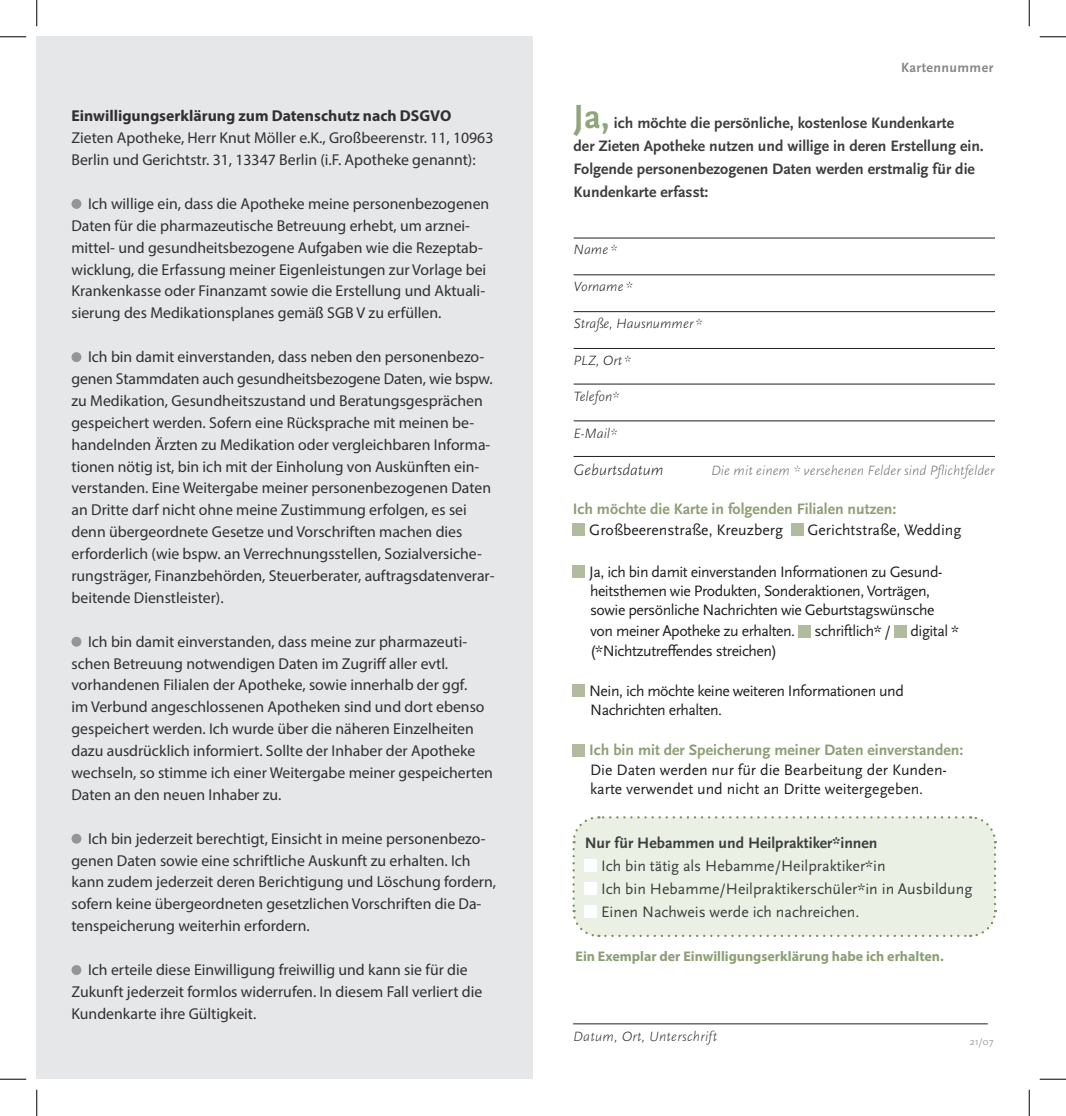
<style>
.page{position:relative;width:1066px;height:1116px;background:#fff}
.page>*{position:absolute;margin:0;border:0;box-sizing:border-box;transform-origin:0 0}
.t1{font:700 35px "Scala Sans Pro";color:#91a47b}
.t2{font:15.75px/21.9px "Myriad Pro";color:#312f30}
.t3{font:15.75px/19.2px "Scala Sans Pro";letter-spacing:-.03em;color:#231f20}
.t4{font:700 15.75px/22.8px "Scala Sans Pro";color:#3e3e3f}
.t5{font:15.75px/22.8px "Scala Sans Pro";color:#3e3e3f}
.t6{font:15.75px/19.2px "Scala Sans Pro";color:#231f20}
.t7{font:700 15.75px "Scala Sans Pro";color:#8b9f74}
.t8{font:700 15.75px "Myriad Pro";color:#312f30}
.t9{font:italic 300 15.75px "Scala Sans Pro";color:#231f20}
.t10{font:italic 300 14px "Scala Sans Pro";color:#231f20}
.t11{font:700 14px "Myriad Pro";color:#8b9f74}
.t12{font:italic 300 14px "Scala Sans Pro";color:#6c6d70}
.t13{font:italic 300 14px "Scala Sans Pro";letter-spacing:.02em;color:#312f30}
.t14{font:700 14px "Scala Sans Pro";letter-spacing:.03em;color:#86888b}
.t15{font:10.5px "Scala Sans Pro";color:#a0a1a5}
</style>
<div class="page">
<div style="left:37px;top:37px;width:496px;height:1041px;background:#e6e7e9"></div>
<div style="left:71px;top:199px;width:10px;height:10px;background:#939598;border-radius:50%"></div>
<div style="left:71px;top:352px;width:10px;height:10px;background:#939598;border-radius:50%"></div>
<div style="left:71px;top:636px;width:10px;height:10px;background:#939598;border-radius:50%"></div>
<div style="left:71px;top:833px;width:10px;height:10px;background:#939598;border-radius:50%"></div>
<svg style="left:71px;top:964px;width:10px;height:10px"></svg>
<hr style="left:573px;top:238px;width:422px;height:1px;background:#231f20">
<hr style="left:573px;top:274px;width:422px;height:1px;background:#231f20">
<hr style="left:573px;top:456px;width:422px;height:1px;background:#231f20">
<hr style="left:573px;top:420px;width:422px;height:1px;background:#231f20">
<hr style="left:573px;top:384px;width:422px;height:1px;background:#231f20">
<hr style="left:573px;top:348px;width:422px;height:1px;background:#231f20">
<hr style="left:573px;top:311px;width:422px;height:1px;background:#231f20">
<hr style="left:573px;top:1023px;width:414px;height:1px;background:#231f20">
<div style="left:572px;top:816px;width:425px;height:121px;background:#eaf0e3"></div>
<div style="left:572px;top:523px;width:13px;height:12px;background:#b1bc9f"></div>
<div style="left:791px;top:523px;width:12px;height:12px;background:#b1bc9f"></div>
<div style="left:572px;top:565px;width:13px;height:12px;background:#b1bc9f"></div>
<div style="left:798px;top:624px;width:12px;height:13px;background:#b1bc9f"></div>
<div style="left:894px;top:624px;width:12px;height:13px;background:#b1bc9f"></div>
<div style="left:572px;top:684px;width:13px;height:12px;background:#b1bc9f"></div>
<div style="left:572px;top:743px;width:13px;height:13px;background:#b1bc9f"></div>
<svg style="left:0;top:36px;width:26px;height:1px"></svg>
<svg style="left:1039px;top:36px;width:27px;height:1px"></svg>
<svg style="left:0;top:1078px;width:26px;height:1px"></svg>
<svg style="left:1039px;top:1078px;width:27px;height:1px"></svg>
<svg style="left:36px;top:0;width:1px;height:26px"></svg>
<svg style="left:36px;top:1089px;width:1px;height:26px"></svg>
<svg style="left:1029px;top:0;width:1px;height:26px"></svg>
<svg style="left:1029px;top:1089px;width:1px;height:26px"></svg>
<p class="t8" style="left:71px;top:106px;width:381px">Einwilligungserklärung zum Datenschutz nach DSGVO</p>
<p class="t2" style="left:71px;top:127px;width:423px">Zieten Apotheke, Herr Knut Möller e.K., Großbeerenstr. 11, 10963<br>Berlin und Gerichtstr. 31, 13347 Berlin (i.F. Apotheke genannt):</p>
<p class="t2" style="left:71px;top:192px;width:419px;text-indent:17px">Ich willige ein, dass die Apotheke meine personenbezogenen Daten für die pharmazeutische Betreuung erhebt, um arznei&shy;mittel- und gesundheitsbezogene Aufgaben wie die Rezeptab&shy;wicklung, die Erfassung meiner Eigenleistungen zur Vorlage bei Krankenkasse oder Finanzamt sowie die Erstellung und Aktuali&shy;sierung des Medikationsplanes gemäß SGB V zu erfüllen.</p>
<p class="t2" style="left:71px;top:345px;width:424px;text-indent:17px">Ich bin damit einverstanden, dass neben den personenbezo&shy;genen Stammdaten auch gesundheitsbezogene Daten, wie bspw. zu Medikation, Gesundheitszustand und Beratungsgesprächen gespeichert werden. Sofern eine Rücksprache mit meinen be&shy;handelnden Ärzten zu Medikation oder vergleichbaren Informa&shy;tionen nötig ist, bin ich mit der Einholung von Auskünften ein&shy;verstanden. Eine Weitergabe meiner personenbezogenen Daten an Dritte darf nicht ohne meine Zustimmung erfolgen, es sei denn übergeordnete Gesetze und Vorschriften machen dies erforderlich (wie bspw. an Verrechnungsstellen, Sozialversiche&shy;rungsträger, Finanzbehörden, Steuerberater, auftragsdatenverar&shy;beitende Dienstleister).</p>
<p class="t2" style="left:71px;top:630px;width:423px;text-indent:17px">Ich bin damit einverstanden, dass meine zur pharmazeuti&shy;schen Betreuung notwendigen Daten im Zugriff aller evtl. vorhandenen Filialen der Apotheke, sowie innerhalb der ggf.<br>im Verbund angeschlossenen Apotheken sind und dort ebenso gespeichert werden. Ich wurde über die näheren Einzelheiten dazu ausdrücklich informiert. Sollte der Inhaber der Apotheke wechseln, so stimme ich einer Weitergabe meiner gespeicherten Daten an den neuen Inhaber zu.</p>
<p class="t2" style="left:71px;top:827px;width:426px;text-indent:17px">Ich bin jederzeit berechtigt, Einsicht in meine personenbezo&shy;genen Daten sowie eine schriftliche Auskunft zu erhalten. Ich kann zudem jederzeit deren Berichtigung und Löschung fordern, sofern keine übergeordneten gesetzlichen Vorschriften die Da&shy;tenspeicherung weiterhin erfordern.</p>
<p class="t2" style="left:71px;top:958px;width:412px;text-indent:17px">Ich erteile diese Einwilligung freiwillig und kann sie für die<br>Zukunft jederzeit formlos widerrufen. In diesem Fall verliert die<br>Kundenkarte ihre Gültigkeit.</p>
<p class="t14" style="left:901px;top:59px;width:94px">Kartennummer</p>
<h1 class="t1" style="left:573px;top:97px;width:37px">Ja,</h1>
<p class="t4" style="left:573px;top:112px;width:412px;text-indent:40px">ich möchte die persönliche, kostenlose Kundenkarte<br>der Zieten Apotheke nutzen und willige in deren Erstellung ein.<br>Folgende personenbezogenen Daten werden erstmalig für die Kundenkarte erfasst:</p>
<p class="t10" style="left:573px;top:242px;width:45px">Name *</p>
<p class="t10" style="left:573px;top:278px;width:60px">Vorname *</p>
<p class="t10" style="left:573px;top:315px;width:130px">Straße, Hausnummer *</p>
<p class="t10" style="left:573px;top:352px;width:59px">PLZ, Ort *</p>
<p class="t10" style="left:573px;top:389px;width:47px">Telefon*</p>
<p class="t10" style="left:573px;top:425px;width:45px">E-Mail*</p>
<p class="t9" style="left:573px;top:460px;width:92px">Geburtsdatum</p>
<p class="t12" style="left:711px;top:462px;width:285px">Die mit einem * versehenen Felder sind Pflichtfelder</p>
<p class="t7" style="left:572px;top:499px;width:325px">Ich möchte die Karte in folgenden Filialen nutzen:</p>
<p class="t6" style="left:589px;top:520px;width:195px">Großbeerenstraße, Kreuzberg</p>
<p class="t3" style="left:807px;top:520px;width:156px">Gerichtstraße, Wedding</p>
<p class="t3" style="left:589px;top:562px;width:355px">Ja, ich bin damit einverstanden Informationen zu Gesund&shy;heitsthemen wie Produkten, Sonderaktionen, Vorträgen, sowie persönliche Nachrichten wie Geburtstagswünsche</p>
<p class="t3" style="left:590px;top:621px;width:370px">von meiner Apotheke zu erhalten. schriftlich* / digital * (*Nichtzutreffendes streichen)</p>
<p class="t3" style="left:589px;top:681px;width:316px">Nein, ich möchte keine weiteren Informationen und<br>Nachrichten erhalten.</p>
<p class="t7" style="left:589px;top:741px;width:376px">Ich bin mit der Speicherung meiner Daten einverstanden:</p>
<p class="t6" style="left:590px;top:759px;width:358px">Die Daten werden nur für die Bearbeitung der Kunden&shy;karte verwendet und nicht an Dritte weitergegeben.</p>
<p class="t4" style="left:584px;top:831px;width:294px">Nur für Hebammen und Heilpraktiker*innen</p>
<p class="t5" style="left:601px;top:854px;width:373px">Ich bin tätig als Hebamme/Heilpraktiker*in<br>Ich bin Hebamme/Heilpraktikerschüler*in in Ausbildung<br>Einen Nachweis werde ich nachreichen.</p>
<p class="t11" style="left:575px;top:947px;width:370px">Ein Exemplar der Einwilligungserklärung habe ich erhalten.</p>
<p class="t13" style="left:573px;top:1027px;width:145px">Datum, Ort, Unterschrift</p>
<p class="t15" style="left:969px;top:1035px;width:26px">21/07</p>
</div>
